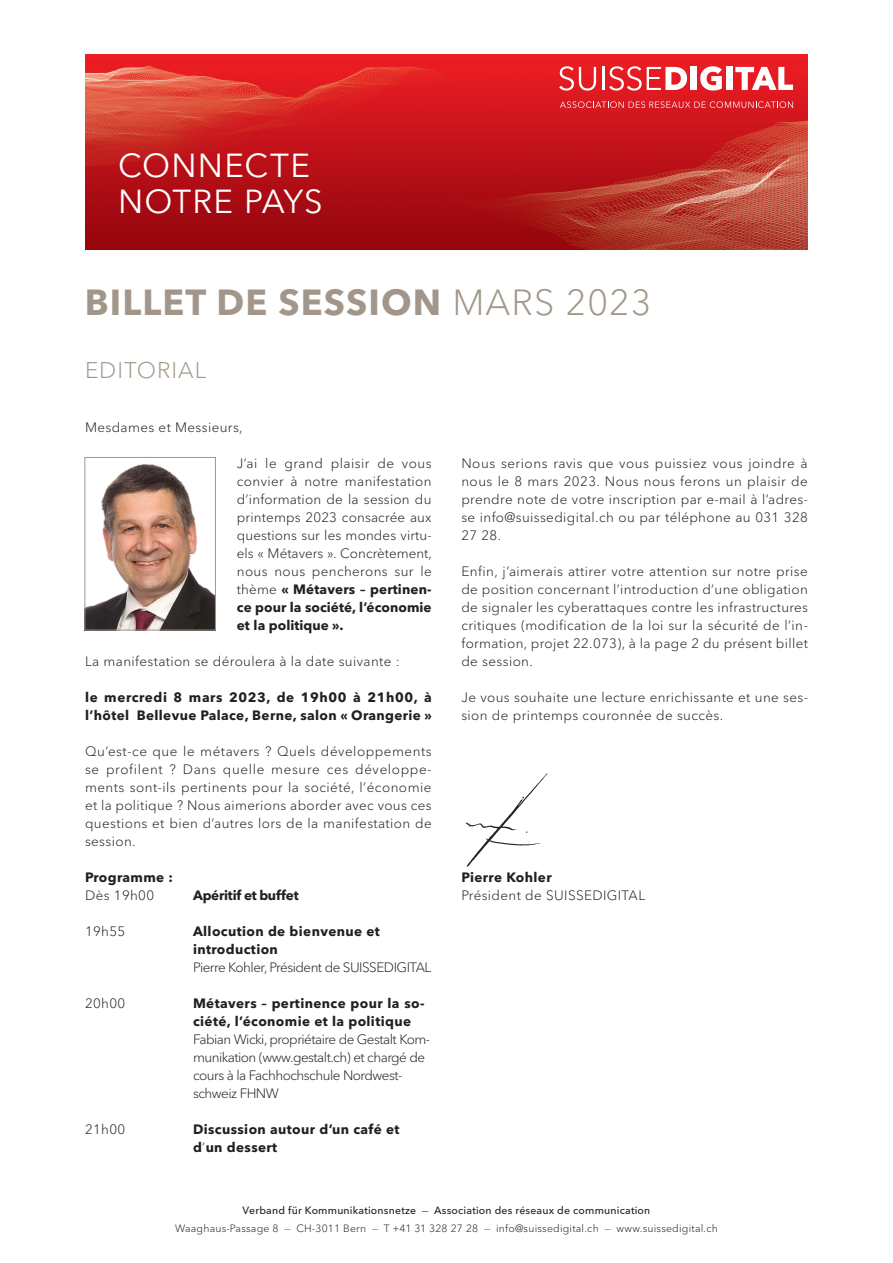
<style>
.page{position:relative;width:893px;height:1263px;background:#fff}
.page>*{position:absolute;margin:0;border:0;box-sizing:border-box;transform-origin:0 0}
.Haupttitel{font:700 36px "Avenir Next LT Pro";letter-spacing:.03em;color:#a19689}
.Titel_Headerbalken{font:33px "Avenir Next LT Pro";letter-spacing:.035em;color:#fff}
.Titel_1{font:300 22.5px "Avenir Next LT Pro";letter-spacing:.04em;color:#a19689}
.Lauftext{font:300 13.5px/18px "Avenir Next LT Pro";letter-spacing:.025em;color:#231f20;text-align:justify}
.Lauftext-2{font:700 13.5px/18px "Avenir Next LT Pro";letter-spacing:.025em;color:#231f20}
.Lauftext-3{font:300 13.5px "Avenir Next LT Pro";letter-spacing:-.035em;color:#231f20}
.Lauftext-4{font:300 13.5px "Avenir Next LT Pro";letter-spacing:-.04em;color:#231f20}
.Titel_1-2{font:300 13.5px "Avenir Next LT Pro";letter-spacing:.025em;color:#231f20}
.Lauftext-5{font:700 13.5px "Avenir Next LT Pro";letter-spacing:-.015em;color:#231f20}
.t1{font:300 10.5px "Avenir Next LT Pro";letter-spacing:.02em;color:#231f20}
.t2{font:500 10.5px "Avenir Next LT Pro";letter-spacing:.02em;color:#231f20}
.s1{font-weight:300}
.s2{font-weight:700}
.s3{color:#ee1d23}
</style>
<div class="page">
<img style="left:85px;top:54px;width:723px;height:195px">
<img style="left:87px;top:463px;width:127px;height:165px">
<div style="left:85px;top:457px;width:131px;height:173px;border:1px solid #a19689"></div>
<svg style="left:559px;top:66px;width:37px;height:25px"></svg>
<hr style="left:602px;top:67px;width:2px;height:23px;background:#fff">
<svg style="left:609px;top:66px;width:78px;height:25px"></svg>
<div style="left:691px;top:67px;width:6px;height:23px;background:#fff"></div>
<svg style="left:700px;top:66px;width:22px;height:25px"></svg>
<div style="left:726px;top:67px;width:6px;height:23px;background:#fff"></div>
<svg style="left:735px;top:67px;width:58px;height:23px"></svg>
<svg style="left:560px;top:101px;width:233px;height:7px;background:#e14a4f"></svg>
<img style="left:465px;top:773px;width:83px;height:94px">
<p class="Titel_Headerbalken" style="left:118px;top:146px;width:193px">CONNECTE</p>
<p class="Titel_Headerbalken" style="left:118px;top:182px;width:206px">NOTRE PAYS</p>
<p class="Haupttitel" style="left:85px;top:281px;width:568px">BILLET DE SESSION <span class="s1">MARS 2023</span></p>
<p class="Titel_1" style="left:85px;top:357px;width:123px">EDITORIAL</p>
<p class="Titel_1-2" style="left:85px;top:419px;width:159px">Mesdames et Messieurs,</p>
<p class="Lauftext" style="left:237px;top:454px;width:197px">J’ai le grand plaisir de vous convier à notre manifestation d’information de la session du printemps 2023 consacrée aux questions sur les mondes virtu&shy;els « Métavers ». Concrètement, nous nous pencherons sur le thème <span class="s2">« Métavers – pertinen&shy;ce pour la société, l’économie et la politique ».</span></p>
<p class="Lauftext" style="left:85px;top:652px;width:316px">La manifestation se déroulera à la date suivante :</p>
<p class="Lauftext-2" style="left:85px;top:688px;width:348px">le mercredi 8 mars 2023, de 19h00 à 21h00, à l’hôtel Bellevue Palace, Berne, salon « Orangerie »</p>
<p class="Lauftext" style="left:85px;top:742px;width:348px">Qu’est-ce que le métavers ? Quels développements se profilent ? Dans quelle mesure ces développe&shy;ments sont-ils pertinents pour la société, l’économie et la politique ? Nous aimerions aborder avec vous ces questions et bien d’autres lors de la manifestation de session.</p>
<p class="Lauftext-2" style="left:85px;top:868px;width:90px">Programme :</p>
<p class="Lauftext" style="left:85px;top:886px;width:71px">Dès 19h00</p>
<p class="Lauftext-5" style="left:193px;top:887px;width:107px">Apéritif et buffet</p>
<p class="Lauftext" style="left:85px;top:922px;width:42px">19h55</p>
<p class="Lauftext-2" style="left:193px;top:922px;width:188px">Allocution de bienvenue et introduction</p>
<p class="Lauftext-4" style="left:193px;top:959px;width:240px">Pierre Kohler, Président de SUISSEDIGITAL</p>
<p class="Lauftext" style="left:85px;top:994px;width:42px">20h00</p>
<p class="Lauftext-2" style="left:193px;top:994px;width:233px">Métavers – pertinence pour la so&shy;ciété, l’économie et la politique</p>
<p class="Lauftext-3" style="left:193px;top:1031px;width:239px">Fabian Wicki, propriétaire de Gestalt Kom-</p>
<p class="Lauftext-4" style="left:193px;top:1049px;width:234px">munikation (www.gestalt.ch) et chargé de</p>
<p class="Lauftext-3" style="left:193px;top:1067px;width:211px">cours à la Fachhochschule Nordwest-</p>
<p class="Lauftext-3" style="left:193px;top:1085px;width:87px">schweiz FHNW</p>
<p class="Lauftext" style="left:85px;top:1120px;width:42px">21h00</p>
<p class="Lauftext-2" style="left:193px;top:1120px;width:208px">Discussion autour d’un café et</p>
<p class="Lauftext-2" style="left:193px;top:1138px;width:86px">d<span class="s1">’</span>un dessert</p>
<p class="Lauftext" style="left:461px;top:454px;width:348px">Nous serions ravis que vous puissiez vous joindre à nous le 8 mars 2023. Nous nous ferons un plaisir de prendre note de votre inscription par e-mail à l’adres&shy;se info@suissedigital.ch ou par téléphone au 031 328<br>27 28.</p>
<p class="Lauftext" style="left:461px;top:562px;width:348px">Enfin, j’aimerais attirer votre attention sur notre prise de position concernant l’introduction d’une obligation de signaler les cyberattaques contre les infrastructures critiques (modification de la loi sur la sécurité de l’in&shy;formation, projet 22.073), à la page 2 du présent billet de session.</p>
<p class="Lauftext" style="left:461px;top:688px;width:348px">Je vous souhaite une lecture enrichissante et une ses&shy;sion de printemps couronnée de succès.</p>
<p class="Lauftext-2" style="left:461px;top:868px;width:92px">Pierre Kohler</p>
<p class="Lauftext" style="left:461px;top:886px;width:185px">Président de SUISSEDIGITAL</p>
<p class="t2" style="left:243px;top:1204px;width:409px">Verband für Kommunikationsnetze <span class="s3">—</span> Association des réseaux de communication</p>
<p class="t1" style="left:175px;top:1222px;width:544px">Waaghaus-Passage 8 <span class="s3">—</span> CH-3011 Bern <span class="s3">—</span> T +41 31 328 27 28 <span class="s3">—</span> info@suissedigital.ch <span class="s3">—</span> www.suissedigital.ch</p>
</div>
